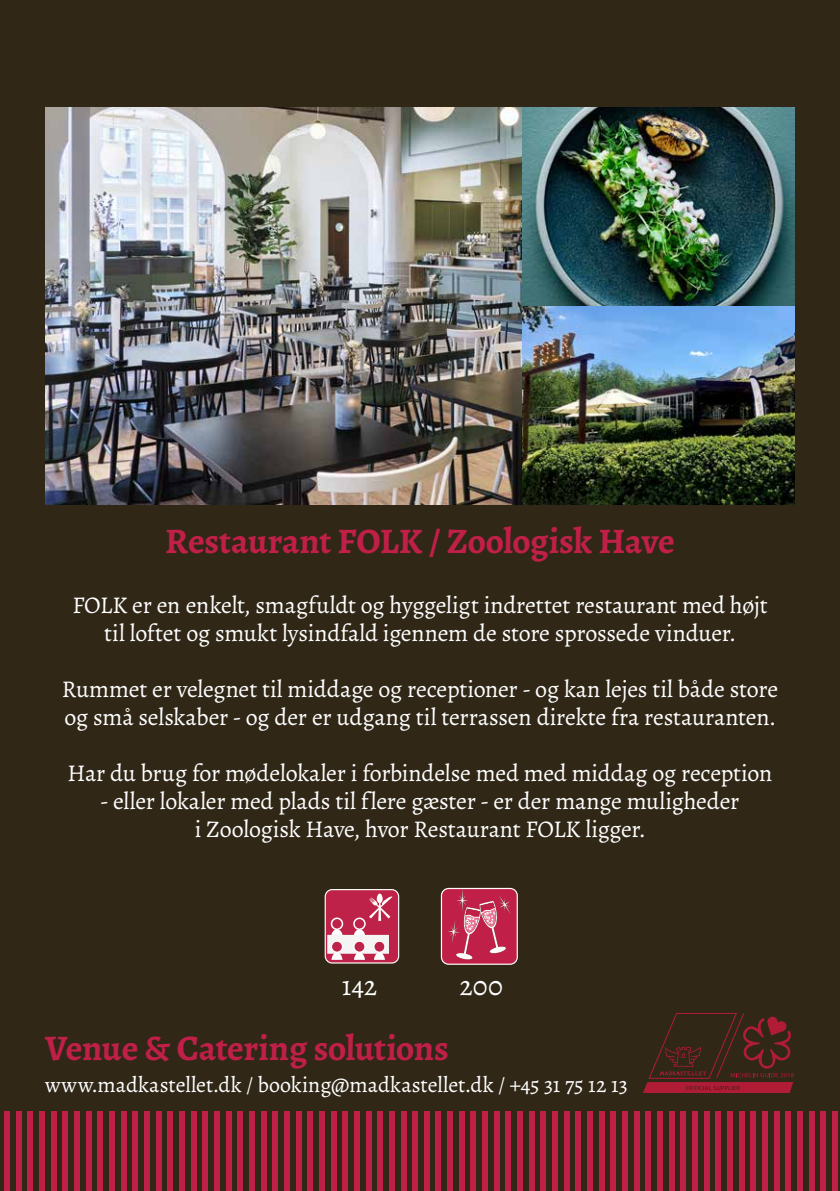
<style>
.page{position:relative;width:840px;height:1191px;background:#fff}
.page>*{position:absolute;margin:0;border:0;box-sizing:border-box;transform-origin:0 0}
.t1{font:700 36px "Alegreya";letter-spacing:-.01em;color:#c01f48}
.t2{font:28px "Alegreya";letter-spacing:.005em;color:#fff}
.t3{font:24px/28px "Alegreya";letter-spacing:-.01em;color:#fff;text-align:center}
.t4{font:22px "Alegreya";color:#fff}
</style>
<div class="page">
<div style="left:0;top:0;width:839px;height:1191px;background:#302717"></div>
<div style="left:4px;top:1111px;width:6px;height:80px;background:#c01f48"></div>
<div style="left:377px;top:1111px;width:6px;height:80px;background:#c01f48"></div>
<div style="left:191px;top:1111px;width:5px;height:80px;background:#c01f48"></div>
<div style="left:563px;top:1111px;width:6px;height:80px;background:#c01f48"></div>
<div style="left:63px;top:1111px;width:5px;height:80px;background:#c01f48"></div>
<div style="left:435px;top:1111px;width:6px;height:80px;background:#c01f48"></div>
<div style="left:249px;top:1111px;width:6px;height:80px;background:#c01f48"></div>
<div style="left:621px;top:1111px;width:6px;height:80px;background:#c01f48"></div>
<div style="left:16px;top:1111px;width:6px;height:80px;background:#c01f48"></div>
<div style="left:389px;top:1111px;width:5px;height:80px;background:#c01f48"></div>
<div style="left:202px;top:1111px;width:6px;height:80px;background:#c01f48"></div>
<div style="left:575px;top:1111px;width:6px;height:80px;background:#c01f48"></div>
<div style="left:74px;top:1111px;width:6px;height:80px;background:#c01f48"></div>
<div style="left:447px;top:1111px;width:5px;height:80px;background:#c01f48"></div>
<div style="left:260px;top:1111px;width:6px;height:80px;background:#c01f48"></div>
<div style="left:633px;top:1111px;width:6px;height:80px;background:#c01f48"></div>
<div style="left:28px;top:1111px;width:5px;height:80px;background:#c01f48"></div>
<div style="left:400px;top:1111px;width:6px;height:80px;background:#c01f48"></div>
<div style="left:214px;top:1111px;width:6px;height:80px;background:#c01f48"></div>
<div style="left:587px;top:1111px;width:5px;height:80px;background:#c01f48"></div>
<div style="left:86px;top:1111px;width:5px;height:80px;background:#c01f48"></div>
<div style="left:458px;top:1111px;width:6px;height:80px;background:#c01f48"></div>
<div style="left:272px;top:1111px;width:6px;height:80px;background:#c01f48"></div>
<div style="left:645px;top:1111px;width:5px;height:80px;background:#c01f48"></div>
<div style="left:39px;top:1111px;width:6px;height:80px;background:#c01f48"></div>
<div style="left:412px;top:1111px;width:6px;height:80px;background:#c01f48"></div>
<div style="left:226px;top:1111px;width:5px;height:80px;background:#c01f48"></div>
<div style="left:598px;top:1111px;width:6px;height:80px;background:#c01f48"></div>
<div style="left:51px;top:1111px;width:6px;height:80px;background:#c01f48"></div>
<div style="left:424px;top:1111px;width:5px;height:80px;background:#c01f48"></div>
<div style="left:237px;top:1111px;width:6px;height:80px;background:#c01f48"></div>
<div style="left:610px;top:1111px;width:5px;height:80px;background:#c01f48"></div>
<div style="left:97px;top:1111px;width:6px;height:80px;background:#c01f48"></div>
<div style="left:470px;top:1111px;width:6px;height:80px;background:#c01f48"></div>
<div style="left:284px;top:1111px;width:5px;height:80px;background:#c01f48"></div>
<div style="left:656px;top:1111px;width:6px;height:80px;background:#c01f48"></div>
<div style="left:156px;top:1111px;width:5px;height:80px;background:#c01f48"></div>
<div style="left:528px;top:1111px;width:6px;height:80px;background:#c01f48"></div>
<div style="left:342px;top:1111px;width:6px;height:80px;background:#c01f48"></div>
<div style="left:715px;top:1111px;width:5px;height:80px;background:#c01f48"></div>
<div style="left:109px;top:1111px;width:6px;height:80px;background:#c01f48"></div>
<div style="left:482px;top:1111px;width:5px;height:80px;background:#c01f48"></div>
<div style="left:295px;top:1111px;width:6px;height:80px;background:#c01f48"></div>
<div style="left:668px;top:1111px;width:6px;height:80px;background:#c01f48"></div>
<div style="left:167px;top:1111px;width:6px;height:80px;background:#c01f48"></div>
<div style="left:540px;top:1111px;width:6px;height:80px;background:#c01f48"></div>
<div style="left:354px;top:1111px;width:5px;height:80px;background:#c01f48"></div>
<div style="left:726px;top:1111px;width:6px;height:80px;background:#c01f48"></div>
<div style="left:121px;top:1111px;width:5px;height:80px;background:#c01f48"></div>
<div style="left:493px;top:1111px;width:6px;height:80px;background:#c01f48"></div>
<div style="left:307px;top:1111px;width:6px;height:80px;background:#c01f48"></div>
<div style="left:680px;top:1111px;width:5px;height:80px;background:#c01f48"></div>
<div style="left:179px;top:1111px;width:6px;height:80px;background:#c01f48"></div>
<div style="left:552px;top:1111px;width:5px;height:80px;background:#c01f48"></div>
<div style="left:365px;top:1111px;width:6px;height:80px;background:#c01f48"></div>
<div style="left:738px;top:1111px;width:6px;height:80px;background:#c01f48"></div>
<div style="left:132px;top:1111px;width:6px;height:80px;background:#c01f48"></div>
<div style="left:505px;top:1111px;width:6px;height:80px;background:#c01f48"></div>
<div style="left:319px;top:1111px;width:5px;height:80px;background:#c01f48"></div>
<div style="left:691px;top:1111px;width:6px;height:80px;background:#c01f48"></div>
<div style="left:144px;top:1111px;width:6px;height:80px;background:#c01f48"></div>
<div style="left:517px;top:1111px;width:5px;height:80px;background:#c01f48"></div>
<div style="left:330px;top:1111px;width:6px;height:80px;background:#c01f48"></div>
<div style="left:703px;top:1111px;width:6px;height:80px;background:#c01f48"></div>
<div style="left:761px;top:1111px;width:6px;height:80px;background:#c01f48"></div>
<div style="left:819px;top:1111px;width:6px;height:80px;background:#c01f48"></div>
<div style="left:773px;top:1111px;width:6px;height:80px;background:#c01f48"></div>
<div style="left:784px;top:1111px;width:6px;height:80px;background:#c01f48"></div>
<div style="left:831px;top:1111px;width:6px;height:80px;background:#c01f48"></div>
<div style="left:796px;top:1111px;width:6px;height:80px;background:#c01f48"></div>
<div style="left:808px;top:1111px;width:5px;height:80px;background:#c01f48"></div>
<div style="left:750px;top:1111px;width:5px;height:80px;background:#c01f48"></div>
<svg style="left:442px;top:888px;width:74px;height:76px;background:#c53b5d"></svg>
<div style="left:440px;top:888px;width:77px;height:76px;border:1px solid #fefdf9;border-radius:7px"></div>
<div style="left:325px;top:889px;width:73px;height:74px;background:#bf2249;border-radius:7px"></div>
<svg style="left:369px;top:893px;width:23px;height:28px"></svg>
<div style="left:324px;top:889px;width:75px;height:74px;border:1px solid #fffefa;border-radius:7px"></div>
<div style="left:330px;top:917px;width:13px;height:13px;border:2px solid #fff;border-radius:50%"></div>
<div style="left:353px;top:917px;width:12px;height:13px;border:2px solid #fff;border-radius:50%"></div>
<svg style="left:327px;top:929px;width:62px;height:30px"></svg>
<svg style="left:643px;top:1013px;width:150px;height:80px"></svg>
<img style="left:45px;top:108px;width:749px;height:397px">
<h1 class="t1" style="left:165px;top:517px;width:510px">Restaurant FOLK / Zoologisk Have</h1>
<p class="t3" style="left:72px;top:591px;width:696px">FOLK er en enkelt, smagfuldt og hyggeligt indrettet restaurant med højt til loftet og smukt lysindfald igennem de store sprossede vinduer.</p>
<p class="t3" style="left:62px;top:675px;width:717px;text-align:left">Rummet er velegnet til middage og receptioner - og kan lejes til både store og små selskaber - og der er udgang til terrassen direkte fra restauranten.</p>
<p class="t3" style="left:67px;top:759px;width:706px">Har du brug for mødelokaler i forbindelse med med middag og reception</p>
<p class="t3" style="left:100px;top:787px;width:640px">- eller lokaler med plads til flere gæster - er der mange muligheder i Zoologisk Have, hvor Restaurant FOLK ligger.</p>
<p class="t2" style="left:342px;top:969px;width:37px">142</p>
<p class="t2" style="left:459px;top:969px;width:45px">200</p>
<h1 class="t1" style="left:45px;top:1025px;width:405px">Venue &amp; Catering solutions</h1>
<p class="t4" style="left:45px;top:1071px;width:584px">www.madkastellet.dk / booking@madkastellet.dk / +45 31 75 12 13</p>
</div>
